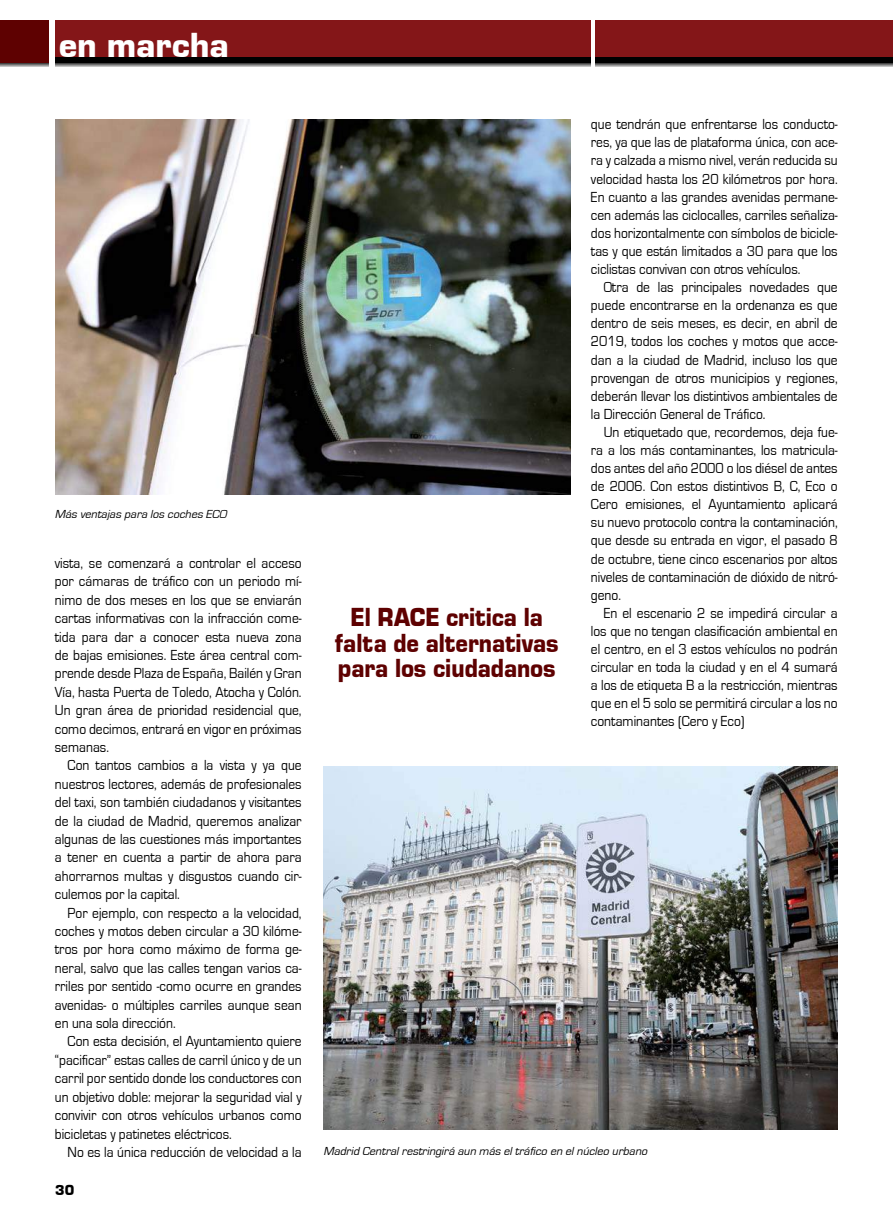
<style>
.page{position:relative;width:893px;height:1212px;background:#fff}
.page>*{position:absolute;margin:0;border:0;box-sizing:border-box;transform-origin:0 0}
.t1{font:36px "Eurostile Black DTC";color:#fff}
.t2{font:27px/25.5px "Eurostile Black DTC";color:#5e0101;text-align:center;scale:.9 1}
.t3{font:15px/18.1px "Eurostile";color:#000;text-align:justify;scale:.9 1}
.t4{font:15px "Eurostile Black DTC";color:#000}
.t5{font:italic 12px "Eurostile";color:#000}
</style>
<div class="page">
<img style="left:323px;top:766px;width:514px;height:363px">
<img style="left:55px;top:119px;width:515px;height:376px">
<svg style="left:55px;top:63px;width:535px;height:4px;background:#848484"></svg>
<svg style="left:595px;top:63px;width:298px;height:4px"></svg>
<div style="left:55px;top:21px;width:535px;height:37px;background:#841618"></div>
<svg style="left:0;top:63px;width:49px;height:4px"></svg>
<div style="left:0;top:21px;width:49px;height:42px;background:#5e0101"></div>
<div style="left:595px;top:21px;width:298px;height:38px;background:#841618"></div>
<div style="left:595px;top:57px;width:298px;height:6px;background:#000"></div>
<div style="left:55px;top:57px;width:535px;height:6px;background:#000"></div>
<h1 class="t1" style="left:59px;top:25px;width:171px">en marcha</h1>
<p class="t5" style="left:55px;top:508px;width:176px">Más ventajas para los coches ECO</p>
<p class="t3" style="left:55px;top:554px;width:276px">vista, se comenzará a controlar el acceso por cámaras de tráfico con un periodo mí&shy;nimo de dos meses en los que se enviarán cartas informativas con la infracción come&shy;tida para dar a conocer esta nueva zona de bajas emisiones. Este área central com&shy;prende desde Plaza de España, Bailén y Gran Vía, hasta Puerta de Toledo, Atocha y Colón.<br>Un gran área de prioridad residencial que, como decimos, entrará en vigor en próximas semanas.</p>
<p class="t3" style="left:55px;top:756px;width:276px;text-indent:13px">Con tantos cambios a la vista y ya que nuestros lectores, además de profesionales del taxi, son también ciudadanos y visitantes de la ciudad de Madrid, queremos analizar algunas de las cuestiones más importantes a tener en cuenta a partir de ahora para ahorrarnos multas y disgustos cuando cir&shy;culemos por la capital.</p>
<p class="t3" style="left:55px;top:904px;width:276px;text-indent:13px">Por ejemplo, con respecto a la velocidad, coches y motos deben circular a 30 kilóme&shy;tros por hora como máximo de forma ge&shy;neral, salvo que las calles tengan varios ca&shy;rriles por sentido -como ocurre en grandes avenidas- o múltiples carriles aunque sean en una sola dirección.</p>
<p class="t3" style="left:55px;top:1032px;width:276px;text-indent:13px">Con esta decisión, el Ayuntamiento quiere “pacificar” estas calles de carril único y de un carril por sentido donde los conductores con un objetivo doble: mejorar la seguridad vial y convivir con otros vehículos urbanos como bicicletas y patinetes eléctricos.</p>
<p class="t3" style="left:68px;top:1143px;width:261px">No es la única reducción de velocidad a la</p>
<p class="t4" style="left:55px;top:1182px;width:21px">30</p>
<h2 class="t2" style="left:335px;top:604px;width:250px">El RACE critica la falta de alternativas para los ciudadanos</h2>
<p class="t3" style="left:591px;top:116px;width:276px">que tendrán que enfrentarse los conducto&shy;res, ya que las de plataforma única, con ace&shy;ra y calzada a mismo nivel, verán reducida su velocidad hasta los 20 kilómetros por hora.<br>En cuanto a las grandes avenidas permane&shy;cen además las ciclocalles, carriles señaliza&shy;dos horizontalmente con símbolos de bicicle&shy;tas y que están limitados a 30 para que los ciclistas convivan con otros vehículos.</p>
<p class="t3" style="left:591px;top:278px;width:276px;text-indent:13px">Otra de las principales novedades que puede encontrarse en la ordenanza es que dentro de seis meses, es decir, en abril de 2019, todos los coches y motos que acce&shy;dan a la ciudad de Madrid, incluso los que provengan de otros municipios y regiones, deberán llevar los distintivos ambientales de la Dirección General de Tráfico.</p>
<p class="t3" style="left:591px;top:423px;width:276px;text-indent:13px">Un etiquetado que, recordemos, deja fue&shy;ra a los más contaminantes, los matricula&shy;dos antes del año 2000 o los diésel de antes de 2006. Con estos distintivos B, C, Eco o Cero emisiones, el Ayuntamiento aplicará su nuevo protocolo contra la contaminación, que desde su entrada en vigor, el pasado 8 de octubre, tiene cinco escenarios por altos niveles de contaminación de dióxido de nitró&shy;geno.</p>
<p class="t3" style="left:591px;top:604px;width:276px;text-indent:13px">En el escenario 2 se impedirá circular a los que no tengan clasificación ambiental en el centro, en el 3 estos vehículos no podrán circular en toda la ciudad y en el 4 sumará a los de etiqueta B a la restricción, mientras que en el 5 solo se permitirá circular a los no contaminantes (Cero y Eco)</p>
<p class="t5" style="left:323px;top:1144px;width:328px">Madrid Centralrestringirá aun más eltráfico en elnúcleo urbano</p>
</div>
